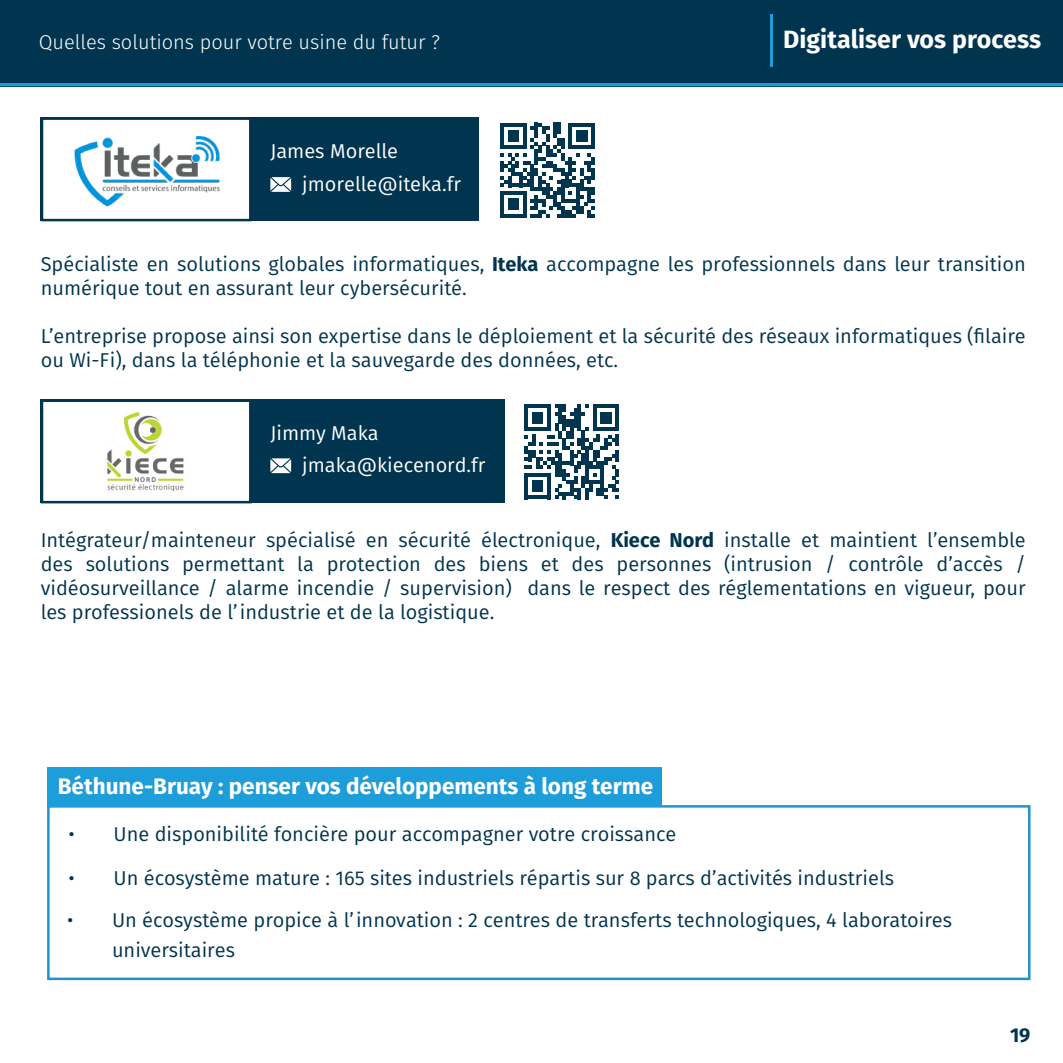
<style>
.page{position:relative;width:1063px;height:1063px;background:#fff}
.page>*{position:absolute;margin:0;border:0;box-sizing:border-box;transform-origin:0 0}
.t1{font:700 25px "Fira Sans";color:#fff}
.t2{font:700 22.5px "Fira Sans";color:#fff}
.t3{font:20px/24px "Fira Sans";color:#01344e}
.t4{font:20px "Fira Sans";color:#fff}
.t5{font:300 20px "Fira Sans";color:#fff}
.t6{font:700 20px "Fira Sans";color:#01344e}
.s1{font-weight:700}
</style>
<div class="page">
<div style="left:0;top:0;width:1063px;height:86px;background:#01344e"></div>
<hr style="left:0;top:83px;width:1063px;height:3px;background:#179dd9">
<div style="left:41px;top:117px;width:438px;height:104px;background:#01344e"></div>
<div style="left:41px;top:117px;width:211px;height:104px;background:#fff;border:2px solid #01344e"></div>
<svg style="left:270px;top:177px;width:21px;height:15px"></svg>
<img style="left:74px;top:136px;width:146px;height:71px">
<svg style="left:500px;top:123px;width:95px;height:95px"></svg>
<div style="left:41px;top:399px;width:464px;height:104px;background:#01344e"></div>
<div style="left:41px;top:399px;width:211px;height:104px;background:#fff;border:2px solid #01344e"></div>
<svg style="left:270px;top:458px;width:21px;height:15px"></svg>
<img style="left:107px;top:411px;width:77px;height:81px">
<svg style="left:524px;top:404px;width:95px;height:95px"></svg>
<hr style="left:770px;top:15px;width:3px;height:52px;background:#1d9dd9">
<div style="left:47px;top:805px;width:984px;height:175px;border:2px solid #2294cc"></div>
<div style="left:47px;top:767px;width:614px;height:40px;background:#1d9dd9"></div>
<p class="t5" style="left:39px;top:27px;width:403px">Quelles solutions pour votre usine du futur ?</p>
<p class="t4" style="left:270px;top:136px;width:129px">James Morelle</p>
<p class="t4" style="left:302px;top:169px;width:160px">jmorelle@iteka.fr</p>
<p class="t1" style="left:783px;top:18px;width:260px">Digitaliser vos process</p>
<p class="t3" style="left:41px;top:251px;width:987px">Spécialiste en solutions globales informatiques, <span class="s1">Iteka</span> accompagne les professionnels dans leur transition numérique tout en assurant leur cybersécurité.</p>
<p class="t3" style="left:41px;top:323px;width:987px">L’entreprise propose ainsi son expertise dans le déploiement et la sécurité des réseaux informatiques (filaire ou Wi-Fi), dans la téléphonie et la sauvegarde des données, etc.</p>
<p class="t4" style="left:270px;top:418px;width:110px">Jimmy Maka</p>
<p class="t4" style="left:302px;top:450px;width:185px">jmaka@kiecenord.fr</p>
<p class="t3" style="left:41px;top:527px;width:987px">Intégrateur/mainteneur spécialisé en sécurité électronique, <span class="s1">Kiece Nord</span> installe et maintient l’ensemble</p>
<p class="t3" style="left:41px;top:551px;width:987px">des solutions permettant la protection des biens et des personnes (intrusion / contrôle d’accès /</p>
<p class="t3" style="left:41px;top:575px;width:986px">vidéosurveillance / alarme incendie / supervision) dans le respect des réglementations en vigueur, pour les professionels de l’industrie et de la logistique.</p>
<p class="t2" style="left:58px;top:767px;width:597px">Béthune-Bruay : penser vos développements à long terme</p>
<p class="t3" style="left:69px;top:822px;width:609px">• Une disponibilité foncière pour accompagner votre croissance</p>
<p class="t3" style="left:69px;top:865px;width:827px">• Un écosystème mature : 165 sites industriels répartis sur 8 parcs d’activités industriels</p>
<p class="t3" style="left:112px;top:904px;width:842px;line-height:30px;text-indent:-45px">• Un écosystème propice à l’innovation : 2 centres de transferts technologiques, 4 laboratoires universitaires</p>
<p class="t6" style="left:1010px;top:1018px;width:22px">19</p>
</div>
